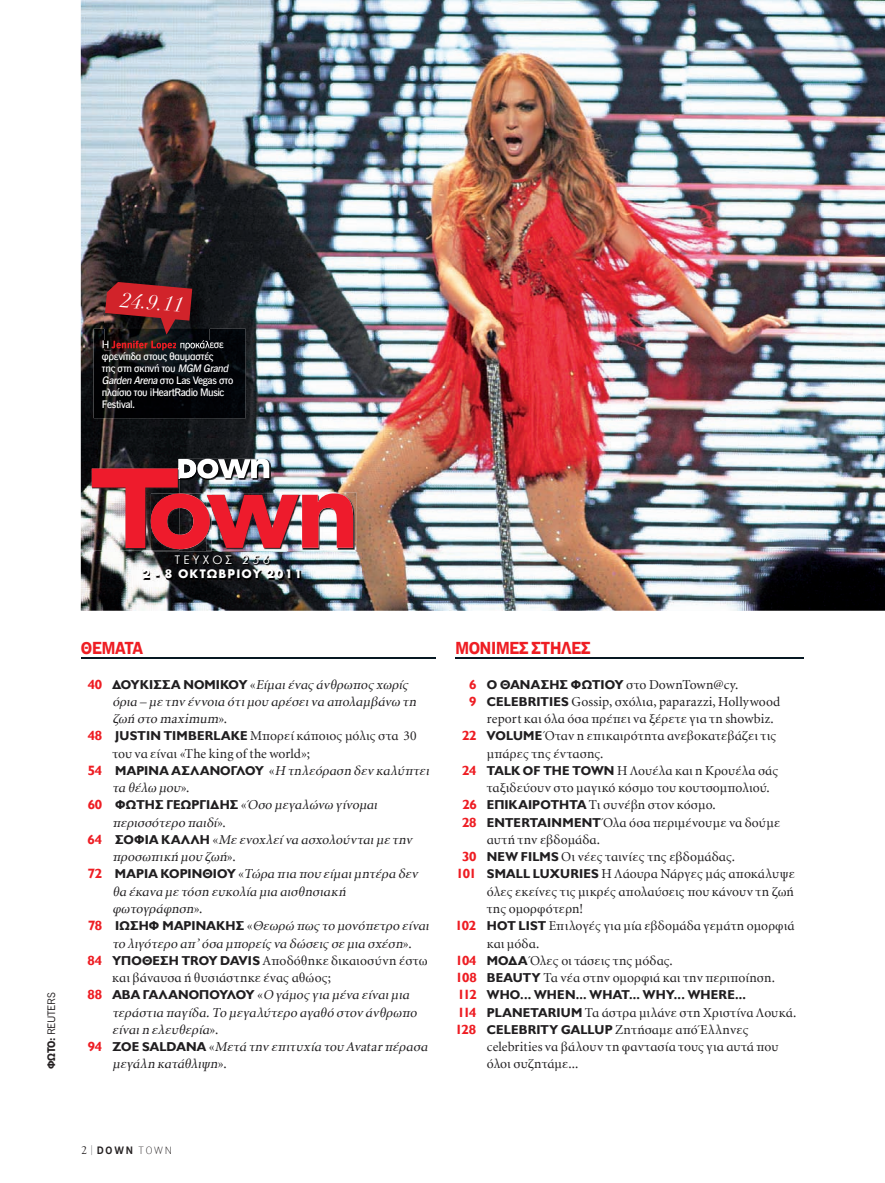
<style>
.page{position:relative;width:885px;height:1183px;background:#fff}
.page>*{position:absolute;margin:0;border:0;box-sizing:border-box;transform-origin:0 0}
.t1{font:italic 21px "PF Bodoni PF";color:#fff}
.t2{font:700 16.5px "C Dsans 05";letter-spacing:-.04em;color:#ee1d23}
.t3{font:13.5px/17.2px "Minion Greek";letter-spacing:.01em;color:#201e20}
.t4{font:italic 13.5px "Minion Greek";letter-spacing:.005em;color:#201e20}
.t5{font:700 12.9px "CF Jeckyl";letter-spacing:.02em;color:#201e20}
.t6{font:700 12.75px "Futura Greek";letter-spacing:.08em;color:#fff}
.t7{font:12.75px "Futura Greek";letter-spacing:.25em;color:#fff}
.t8{font:500 10.5px/12px "C Dsans 03";letter-spacing:-.035em;color:#fff}
.t9{font:10.5px "C Dsans 02";letter-spacing:-.035em;color:#231f20}
.t10{font:600 10.2px "C Dsans 04";color:#231f20}
.s1{font-style:italic}
.s2{font-family:"C Dsans 05";font-weight:700}
.s3{font-family:"CF Jeckyl";font-weight:700;font-style:normal;color:#ee1d23}
.s4{font-family:"CF Jeckyl";font-weight:700;font-style:normal;font-size:12.9px}
.s5{font-style:normal}
.s6{font-family:"CF Jeckyl";font-weight:700;color:#ee1d23}
.s7{font-family:"CF Jeckyl";font-weight:700;font-size:12.9px}
.s8{font-size:13.5px;color:#ee1d23}
.s9{font-family:"UB Goudies";font-weight:400;font-size:10.5px}
.s10{font-family:"C Dsans 00";font-weight:100;font-style:italic;font-size:12px;color:#808285}
.s11{font-family:"C Dsans 00";font-weight:100}
</style>
<div class="page">
<img style="left:81px;top:0;width:803px;height:610px">
<img style="left:211px;top:492px;width:145px;height:58px">
<img style="left:151px;top:549px;width:60px;height:2px">
<img style="left:151px;top:549px;width:28px;height:1px">
<img style="left:92px;top:458px;width:261px;height:91px">
<img style="left:85px;top:552px;width:277px;height:46px">
<img style="left:94px;top:329px;width:152px;height:89px">
<img style="left:209px;top:340px;width:15px;height:10px">
<img style="left:104px;top:281px;width:105px;height:69px">
<svg style="left:103px;top:340px;width:5px;height:8px"></svg>
<img style="left:111px;top:340px;width:98px;height:10px">
<img style="left:111px;top:340px;width:61px;height:8px">
<svg style="left:105px;top:282px;width:87px;height:52px;background:#8c2024"></svg>
<hr style="left:455px;top:657px;width:349px;height:1px;background:#071822">
<hr style="left:81px;top:657px;width:354px;height:1px;background:#071822">
<h1 class="t1" style="left:123px;top:287px;width:64px;rotate:5deg">24.9.11</h1>
<p class="t8" style="left:102px;top:351px;width:133px">φρενίτιδα στους θαυμαστές<br>της στη σκηνή του <span class="s1">MGM Grand<br>Garden Arena</span>στο Las Vegas στο πλαίσιο του iHeartRadio Music<br>Festival.</p>
<p class="t9" style="left:47px;top:1068px;width:78px;rotate:-90deg"><span class="s2">ΦΩΤΟ:</span> REUTERS</p>
<p class="t7" style="left:175px;top:554px;width:97px">ΤΕΥΧΟΣ 256</p>
<p class="t6" style="left:142px;top:569px;width:161px">2 - 8 ΟΚΤΩΒΡΙΟΥ 2011</p>
<p class="t2" style="left:81px;top:641px;width:64px">ΘEΜΑΤΑ</p>
<p class="t4" style="left:88px;top:678px;width:324px"><span class="s3">40</span> <span class="s4">ΔΟΥΚΙΣΣΑ ΝΟΜΙΚΟΥ</span> <span class="s5">«</span>Είμαιέναςάνθρωποςχωρίς</p>
<p class="t4" style="left:112px;top:695px;width:307px">όρια – με την έννοια ότι μου αρέσει να απολαμβάνω τη</p>
<p class="t4" style="left:112px;top:712px;width:116px">ζωή στο maximum<span class="s5">».</span></p>
<p class="t3" style="left:88px;top:728px;width:330px"><span class="s6">48</span> <span class="s7">JUSTIN TIMBERLAKE</span> Μπορεί κάποιος μόλις στα 30</p>
<p class="t3" style="left:112px;top:745px;width:199px">του να είναι «The king of the world»;</p>
<p class="t4" style="left:88px;top:764px;width:345px"><span class="s3">54</span> <span class="s4">ΜΑΡΙΝΑ ΑΣΛΑΝΟΓΛΟΥ</span> <span class="s5">«</span>Ητηλεόρασηδενκαλύπτει</p>
<p class="t4" style="left:112px;top:781px;width:79px">τα θέλω μου<span class="s5">».</span></p>
<p class="t4" style="left:88px;top:799px;width:293px"><span class="s3">60</span> <span class="s4">ΦΩΤΗΣ ΓΕΩΡΓΙΔΗΣ</span> <span class="s5">«</span>Όσομεγαλώνωγίνομαι</p>
<p class="t4" style="left:112px;top:816px;width:115px">περισσότερο παιδί<span class="s5">».</span></p>
<p class="t4" style="left:88px;top:833px;width:328px"><span class="s3">64</span> <span class="s4">ΣΟΦΙΑ Κ Α Λ ΛΗ</span> <span class="s5">«</span>Με ενοχλεί να ασχολούνται με την</p>
<p class="t4" style="left:112px;top:850px;width:125px">προσωπική μου ζωή<span class="s5">».</span></p>
<p class="t4" style="left:88px;top:868px;width:334px"><span class="s3">72</span> <span class="s4">ΜΑΡΙΑ ΚΟΡΙΝΘΙΟΥ</span> <span class="s5">«</span>Τώραπιαπουείμαιμητέραδεν</p>
<p class="t4" style="left:112px;top:885px;width:237px">θα έκανα με τόση ευκολία μια αισθησιακή</p>
<p class="t4" style="left:112px;top:902px;width:92px">φωτογράφηση<span class="s5">».</span></p>
<p class="t4" style="left:88px;top:919px;width:344px"><span class="s3">78</span> <span class="s4">ΙΩΣΗΦ ΜΑΡΙΝΑΚΗΣ</span> <span class="s5">«</span>Θεωρώπωςτομονόπετροείναι</p>
<p class="t4" style="left:112px;top:937px;width:301px">το λιγότερο απ’όσα μπορείς να δώσεις σε μια σχέση<span class="s5">».</span></p>
<p class="t3" style="left:88px;top:952px;width:341px"><span class="s6">84</span> <span class="s7">ΥΠΟΘΕΣΗ TROY DAVIS</span> Αποδόθηκε δικαιοσύνη έστω</p>
<p class="t3" style="left:112px;top:969px;width:220px">και βάναυσα ή θυσιάστηκε ένας αθώος;</p>
<p class="t4" style="left:88px;top:988px;width:325px"><span class="s3">88</span> <span class="s4">ΑΒΑ ΓΑΛΑΝΟΠΟΥΛΟΥ</span> <span class="s5">«</span>Ογάμοςγιαμέναείναιμια</p>
<p class="t4" style="left:112px;top:1006px;width:308px">τεράστια παγίδα.Το μεγαλύτερο αγαθό στον άνθρωπο</p>
<p class="t4" style="left:112px;top:1023px;width:107px">είναι η ελευθερία<span class="s5">».</span></p>
<p class="t4" style="left:88px;top:1040px;width:343px"><span class="s3">94</span> <span class="s4">ZO E S A L DA N A</span> <span class="s5">«</span> Μετά την επιτυχία του Avatar πέρασα</p>
<p class="t4" style="left:112px;top:1057px;width:116px">μεγάλη κατάθλιψη<span class="s5">».</span></p>
<p class="t2" style="left:455px;top:641px;width:137px">ΜΟΝΙΜΕΣ ΣΤΗΛΕΣ</p>
<p class="t3" style="left:469px;top:676px;width:270px"><span class="s6">6</span> <span class="s7">Ο ΘΑΝΑΣΗΣ ΦΩΤΙΟΥ</span> στο DownTown@cy.</p>
<p class="t3" style="left:469px;top:693px;width:312px"><span class="s6">9</span> <span class="s7">CELEBRITIES</span> Gossip, σχόλια, paparazzi, Hollywood</p>
<p class="t3" style="left:486px;top:710px;width:288px">report και όλα όσα πρέπει να ξέρετε για τη showbiz.</p>
<p class="t3" style="left:462px;top:728px;width:315px"><span class="s6">22</span> <span class="s7">VOLUME</span> Όταν η επικαιρότητα ανεβοκατεβάζει τις</p>
<p class="t3" style="left:486px;top:745px;width:118px">μπάρες της έντασης.</p>
<p class="t3" style="left:462px;top:762px;width:318px"><span class="s6">24</span> <span class="s7">TALK OF THE TOWN</span> Η Λουέλα και η Κρουέλα σάς</p>
<p class="t3" style="left:486px;top:779px;width:284px">ταξιδεύουν στο μαγικό κόσμο του κουτσομπολιού.</p>
<p class="t3" style="left:462px;top:797px;width:255px"><span class="s6">26</span> <span class="s7">ΕΠΙΚΑΙΡΟΤΗΤΑ</span> Τι συνέβη στον κόσμο.</p>
<p class="t3" style="left:462px;top:814px;width:319px"><span class="s6">28</span> <span class="s7">ENTERTAINMENT</span> Όλα όσα περιμένουμε να δούμε</p>
<p class="t3" style="left:486px;top:831px;width:115px">αυτή την εβδομάδα.</p>
<p class="t3" style="left:462px;top:848px;width:274px"><span class="s6">30</span> <span class="s7">NEW FILMS</span> Οι νέες ταινίες της εβδομάδας.</p>
<p class="t3" style="left:456px;top:866px;width:340px"><span class="s6">101</span> <span class="s7">SMALL LUXURIES</span> Η Λάουρα Νάργες μάς αποκάλυψε</p>
<p class="t3" style="left:486px;top:883px;width:308px">όλες εκείνες τις μικρές απολαύσεις που κάνουν τη ζωή</p>
<p class="t3" style="left:486px;top:900px;width:98px">της ομορφότερη!</p>
<p class="t3" style="left:455px;top:917px;width:341px"><span class="s6">102</span> <span class="s7">HOT LIST</span> Επιλογές για μία εβδομάδα γεμάτη ομορφιά</p>
<p class="t3" style="left:486px;top:935px;width:54px">και μόδα.</p>
<p class="t3" style="left:455px;top:952px;width:219px"><span class="s6">104</span> <span class="s7">ΜΟΔΑ</span> Όλες οι τάσεις της μόδας.</p>
<p class="t3" style="left:455px;top:969px;width:321px"><span class="s6">108</span> <span class="s7">BEAUTY</span> Τα νέα στην ομορφιά και την περιποίηση.</p>
<p class="t5" style="left:457px;top:987px;width:290px"><span class="s8">112</span> WHO... WHEN... WHAT... WHY... WHERE...</p>
<p class="t3" style="left:455px;top:1004px;width:342px"><span class="s6">114</span> <span class="s7">PLANETARIUM</span> Τα άστρα μιλάνε στη Χριστίνα Λουκά.<br><span class="s6">128</span> <span class="s7">CELEBRITY GALLUP</span> Ζητήσαμε από Έλληνες</p>
<p class="t3" style="left:486px;top:1038px;width:293px">celebrities να βάλουν τη φαντασία τους για αυτά που όλοι συζητάμε...</p>
<p class="t10" style="left:81px;top:1145px;width:93px"><span class="s9">2</span> <span class="s10">/</span>DOWN <span class="s11">TOWN</span></p>
</div>
